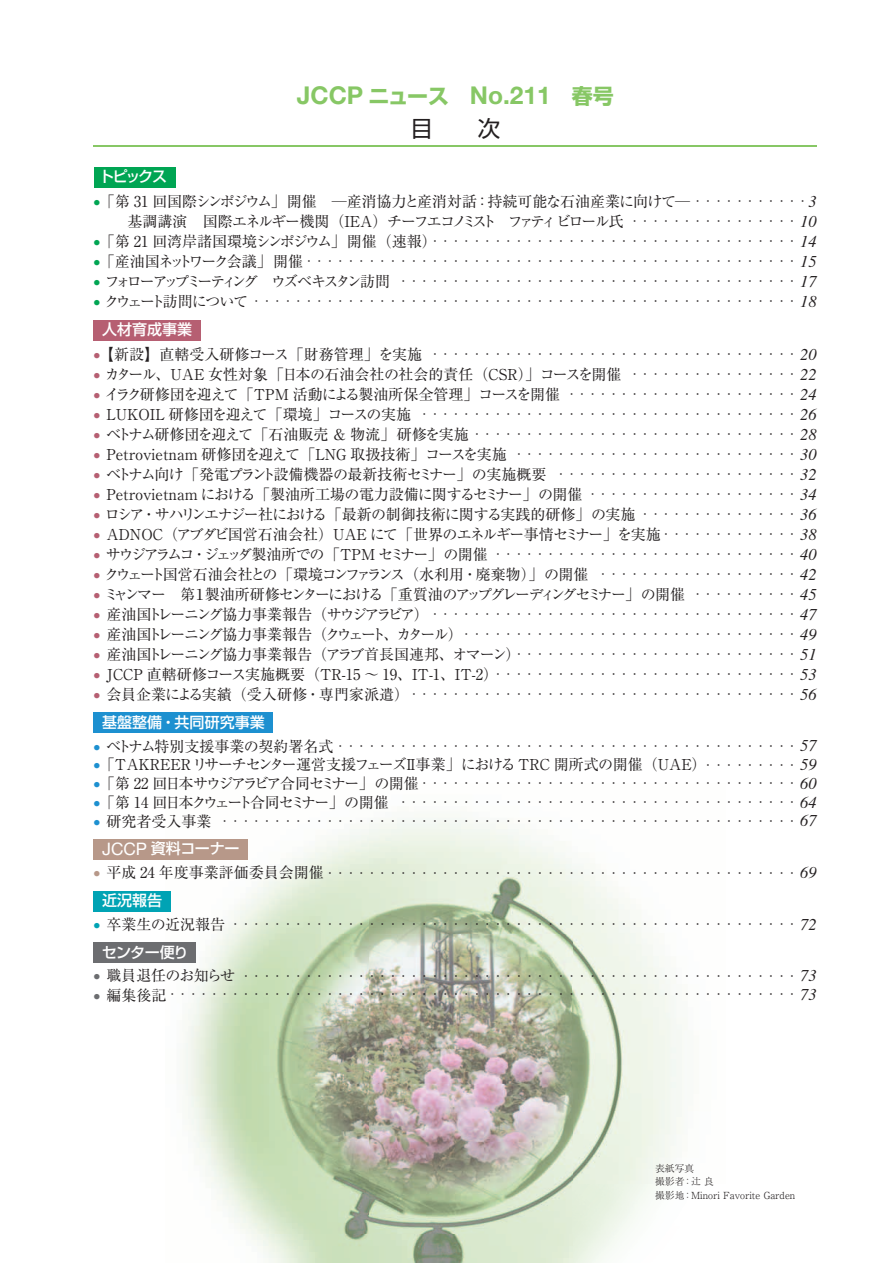
<style>
.page{position:relative;width:893px;height:1263px;background:#fff}
.page>*{position:absolute;margin:0;border:0;box-sizing:border-box;transform-origin:0 0}
.t1{font:700 24.6px "Helvetica Neue";color:#87c765}
.t2{font:22.5px "Shin Go Pro Regular 90 pv RKSJ H";color:#231f20}
.t3{font:15px "Ryumin Pro Regular 90 pv RKSJ H";color:#231f20}
.t4{font:15px "Ryumin Pro Regular 90 pv RKSJ H";letter-spacing:-.045em;color:#231f20}
.t5{font:15px/20px "Ryumin Pro Regular 90 pv RKSJ H";letter-spacing:-.065em;color:#231f20;text-align:right}
.t6{font:15px "Ryumin Pro Regular 90 pv RKSJ H";letter-spacing:-.13em;color:#231f20}
.t7{font:15px "Ryumin Pro Regular 90 pv RKSJ H";letter-spacing:-.085em;color:#231f20}
.t8{font:15px "Ryumin Pro Regular 90 pv RKSJ H";letter-spacing:-.125em;color:#231f20}
.t9{font:15px "Ryumin Pro Regular 90 pv RKSJ H";letter-spacing:-.02em;color:#231f20}
.t10{font:15px "Ryumin Pro Regular 90 pv RKSJ H";letter-spacing:-.135em;color:#231f20}
.t11{font:15px "Shin Go Pro Medium 90 pv RKSJ H";color:#fff}
.t12{font:10.5px "Ryumin Pro Regular 90 pv RKSJ H";color:#231f20}
.t13{font:9.75px/13.5px "Ryumin Pro Light 90 pv RKSJ H";color:#231f20}
.s1{font-family:"Shin Go Pro Bold 90 pv RKSJ H";font-weight:400;font-size:21px}
.s2{color:#00a553}
.s3{font-size:10.5px}
.s4{font-family:"Times";font-style:italic;font-size:16.5px}
.s5{font-size:15px}
.s6{color:#b65f72}
.s7{color:#1d90d0}
.s8{font-family:"Helvetica Neue";font-size:17.25px}
.s9{color:#b79889}
.s10{color:#00a3b4}
.s11{color:#6c6d70}
</style>
<div class="page">
<img style="left:183px;top:817px;width:499px;height:446px">
<hr style="left:94px;top:146px;width:723px;height:1px;background:#87c765">
<div style="left:94px;top:167px;width:81px;height:21px;background:#00a553"></div>
<div style="left:94px;top:320px;width:107px;height:21px;background:#b65f72"></div>
<div style="left:94px;top:712px;width:179px;height:21px;background:#1d90d0"></div>
<div style="left:94px;top:839px;width:154px;height:21px;background:#b79889"></div>
<div style="left:94px;top:891px;width:77px;height:21px;background:#00a3b4"></div>
<div style="left:94px;top:942px;width:102px;height:21px;background:#6c6d70"></div>
<h1 class="t1" style="left:297px;top:87px;width:318px">JCCP <span class="s1">ニュース　</span>No.211<span class="s1">　春号</span></h1>
<h2 class="t2" style="left:410px;top:120px;width:24px">目</h2>
<h2 class="t2" style="left:478px;top:120px;width:24px">次</h2>
<h3 class="t11" style="left:99px;top:171px;width:70px">トピックス</h3>
<h3 class="t5" style="left:94px;top:194px;width:724px"><span class="s2">•</span>「第 31 回国際シンポジウム」開催　─産消協力と産消対話：持続可能な石油産業に向けて─ <span class="s3">・・・・・・・・・・・</span><span class="s4">3</span>基調講演　国際エネルギー機関（IEA）チーフエコノミスト　ファティ ビロール氏 <span class="s3">・・・・・・・・・・・・・・・・</span> <span class="s4">10</span></h3>
<p class="t12" style="left:94px;top:238px;width:724px"><span class="s2">•</span><span class="s5">「第 21 回湾岸諸国環境シンポジウム」開催（速報）</span>・・・・・・・・・・・・・・・・・・・・・・・・・・・・・・・・・・・ <span class="s4">14</span></p>
<p class="t12" style="left:94px;top:258px;width:724px"><span class="s2">•</span><span class="s5">「産油国ネットワーク会議」開催</span>・・・・・・・・・・・・・・・・・・・・・・・・・・・・・・・・・・・・・・・・・・・・・・・ <span class="s4">15</span></p>
<p class="t12" style="left:94px;top:278px;width:724px"><span class="s2">•</span> <span class="s5">フォローアップミーティング　ウズベキスタン訪問</span> ・・・・・・・・・・・・・・・・・・・・・・・・・・・・・・・・・・・・・・ <span class="s4">17</span></p>
<p class="t12" style="left:94px;top:298px;width:724px"><span class="s2">•</span> <span class="s5">クウェート訪問について</span> ・・・・・・・・・・・・・・・・・・・・・・・・・・・・・・・・・・・・・・・・・・・・・・・・・・・・ <span class="s4">18</span></p>
<h3 class="t11" style="left:102px;top:324px;width:92px">人材育成事業</h3>
<p class="t12" style="left:94px;top:350px;width:724px"><span class="s6">•</span><span class="s5">【新設】直轄受入研修コース「財務管理」を実施</span> ・・・・・・・・・・・・・・・・・・・・・・・・・・・・・・・・・・・ <span class="s4">20</span></p>
<h3 class="t3" style="left:94px;top:369px;width:724px"><span class="s6">•</span> カタール、UAE 女性対象「日本の石油会社の社会的責任（CSR）」コースを開催 <span class="s3">・・・・・・・・・・・・・・・・</span> <span class="s4">22</span></h3>
<h3 class="t7" style="left:94px;top:389px;width:724px"><span class="s6">•</span> イラク研修団を迎えて「TPM 活動による製油所保全管理」コースを開催 <span class="s3">・・・・・・・・・・・・・・・・・・・・・・</span> <span class="s4">24</span></h3>
<p class="t12" style="left:94px;top:410px;width:724px"><span class="s6">•</span> <span class="s5">LUKOIL 研修団を迎えて「環境」コースの実施</span> ・・・・・・・・・・・・・・・・・・・・・・・・・・・・・・・・・・・・ <span class="s4">26</span></p>
<p class="t12" style="left:94px;top:430px;width:724px"><span class="s6">•</span> <span class="s5">ベトナム研修団を迎えて「石油販売 ＆ 物流」研修を実施</span> ・・・・・・・・・・・・・・・・・・・・・・・・・・・・・・・ <span class="s4">28</span></p>
<h3 class="t3" style="left:94px;top:449px;width:724px"><span class="s6">•</span> Petrovietnam 研修団を迎えて「LNG 取扱技術」コースを実施 <span class="s3">・・・・・・・・・・・・・・・・・・・・・・・・・・・</span> <span class="s4">30</span></h3>
<h3 class="t4" style="left:94px;top:469px;width:724px"><span class="s6">•</span> ベトナム向け「発電プラント設備機器の最新技術セミナー」の実施概要 <span class="s3">・・・・・・・・・・・・・・・・・・・・・・・</span> <span class="s4">32</span></h3>
<h3 class="t3" style="left:94px;top:489px;width:724px"><span class="s6">•</span> Petrovietnam における「製油所工場の電力設備に関するセミナー」の開催 <span class="s3">・・・・・・・・・・・・・・・・・・・・</span> <span class="s4">34</span></h3>
<h3 class="t5" style="left:94px;top:506px;width:724px"><span class="s6">•</span> ロシア・サハリンエナジー社における「最新の制御技術に関する実践的研修」の実施 <span class="s3">・・・・・・・・・・・・・・・</span> <span class="s4">36</span></h3>
<h3 class="t4" style="left:94px;top:529px;width:724px"><span class="s6">•</span> ADNOC（アブダビ国営石油会社）UAE にて「世界のエネルギー事情セミナー」を実施<span class="s3">・・・・・・・・・・・・・</span> <span class="s4">38</span></h3>
<h3 class="t6" style="left:94px;top:549px;width:724px"><span class="s6">•</span> サウジアラムコ・ジェッダ製油所での「TPM セミナー」の開催 <span class="s3">・・・・・・・・・・・・・・・・・・・・・・・・・・・・・</span> <span class="s4">40</span></h3>
<h3 class="t8" style="left:94px;top:569px;width:724px"><span class="s6">•</span> クウェート国営石油会社との「環境コンファランス（水利用・廃棄物）」の開催 <span class="s3">・・・・・・・・・・・・・・・・・・・</span> <span class="s4">42</span></h3>
<h3 class="t10" style="left:94px;top:589px;width:724px"><span class="s6">•</span> ミャンマー　第１製油所研修センターにおける「重質油のアップグレーディングセミナー」の開催 <span class="s3">・・・・・・・・・・</span> <span class="s4">45</span></h3>
<p class="t12" style="left:94px;top:610px;width:724px"><span class="s6">•</span> <span class="s5">産油国トレーニング協力事業報告（サウジアラビア）</span> ・・・・・・・・・・・・・・・・・・・・・・・・・・・・・・・・・・・ <span class="s4">47</span></p>
<p class="t12" style="left:94px;top:630px;width:724px"><span class="s6">•</span> <span class="s5">産油国トレーニング協力事業報告（クウェート、カタール）</span>・・・・・・・・・・・・・・・・・・・・・・・・・・・・・・・・ <span class="s4">49</span></p>
<h3 class="t4" style="left:94px;top:649px;width:724px"><span class="s6">•</span> 産油国トレーニング協力事業報告（アラブ首長国連邦、オマーン）<span class="s3">・・・・・・・・・・・・・・・・・・・・・・・・・・・</span> <span class="s4">51</span></h3>
<h3 class="t3" style="left:94px;top:669px;width:724px"><span class="s6">•</span> JCCP 直轄研修コース実施概要（TR-15 ～ 19、IT-1、IT-2）<span class="s3">・・・・・・・・・・・・・・・・・・・・・・・・・・・・・</span> <span class="s4">53</span></h3>
<p class="t12" style="left:94px;top:690px;width:724px"><span class="s6">•</span> <span class="s5">会員企業による実績（受入研修・専門家派遣）</span>・・・・・・・・・・・・・・・・・・・・・・・・・・・・・・・・・・・・・ <span class="s4">56</span></p>
<h3 class="t11" style="left:102px;top:717px;width:164px">基盤整備・共同研究事業</h3>
<p class="t12" style="left:94px;top:742px;width:724px"><span class="s7">•</span> <span class="s5">ベトナム特別支援事業の契約署名式</span> ・・・・・・・・・・・・・・・・・・・・・・・・・・・・・・・・・・・・・・・・・・・・ <span class="s4">57</span></p>
<h3 class="t9" style="left:94px;top:759px;width:724px"><span class="s7">•</span>「TAKREERリサーチセンター運営支援フェーズⅡ事業」におけるTRC 開所式の開催（UAE）<span class="s3">・・・・・・・・・</span> <span class="s4">59</span></h3>
<p class="t12" style="left:94px;top:780px;width:724px"><span class="s7">•</span><span class="s5">「第 22 回日本サウジアラビア合同セミナー」の開催</span>・・・・・・・・・・・・・・・・・・・・・・・・・・・・・・・・・・・・ <span class="s4">60</span></p>
<p class="t12" style="left:94px;top:798px;width:724px"><span class="s7">•</span><span class="s5">「第 14 回日本クウェート合同セミナー」の開催</span> ・・・・・・・・・・・・・・・・・・・・・・・・・・・・・・・・・・・・・・ <span class="s4">64</span></p>
<p class="t12" style="left:94px;top:817px;width:724px"><span class="s7">•</span> <span class="s5">研究者受入事業</span> ・・・・・・・・・・・・・・・・・・・・・・・・・・・・・・・・・・・・・・・・・・・・・・・・・・・・・・・ <span class="s4">67</span></p>
<h3 class="t11" style="left:102px;top:843px;width:139px"><span class="s8">JCCP</span> 資料コーナー</h3>
<p class="t12" style="left:94px;top:869px;width:724px"><span class="s9">•</span> <span class="s5">平成 24 年度事業評価委員会開催</span> ・・・・・・・・・・・・・・・・・・・・・・・・・・・・・・・・・・・・・・・・・・・・・ <span class="s4">69</span></p>
<h3 class="t11" style="left:102px;top:895px;width:61px">近況報告</h3>
<p class="t12" style="left:94px;top:920px;width:724px"><span class="s10">•</span> <span class="s5">卒業生の近況報告</span> ・・・・・・・・・・・・・・・・・・・・・・・・・・・・・・・・・・・・・・・・・・・・・・・・・・・・・・ <span class="s4">72</span></p>
<h3 class="t11" style="left:102px;top:946px;width:88px">センター便り</h3>
<p class="t12" style="left:94px;top:972px;width:724px"><span class="s11">•</span> <span class="s5">職員退任のお知らせ</span> ・・・・・・・・・・・・・・・・・・・・・・・・・・・・・・・・・・・・・・・・・・・・・・・・・・・・・ <span class="s4">73</span></p>
<p class="t12" style="left:94px;top:991px;width:724px"><span class="s11">•</span> <span class="s5">編集後記</span>・・・・・・・・・・・・・・・・・・・・・・・・・・・・・・・・・・・・・・・・・・・・・・・・・・・・・・・・・・・・ <span class="s4">73</span></p>
<p class="t13" style="left:655px;top:1163px;width:142px">表紙写真<br>撮影者：辻 良<br>撮影地：Minori Favorite Garden</p>
</div>
